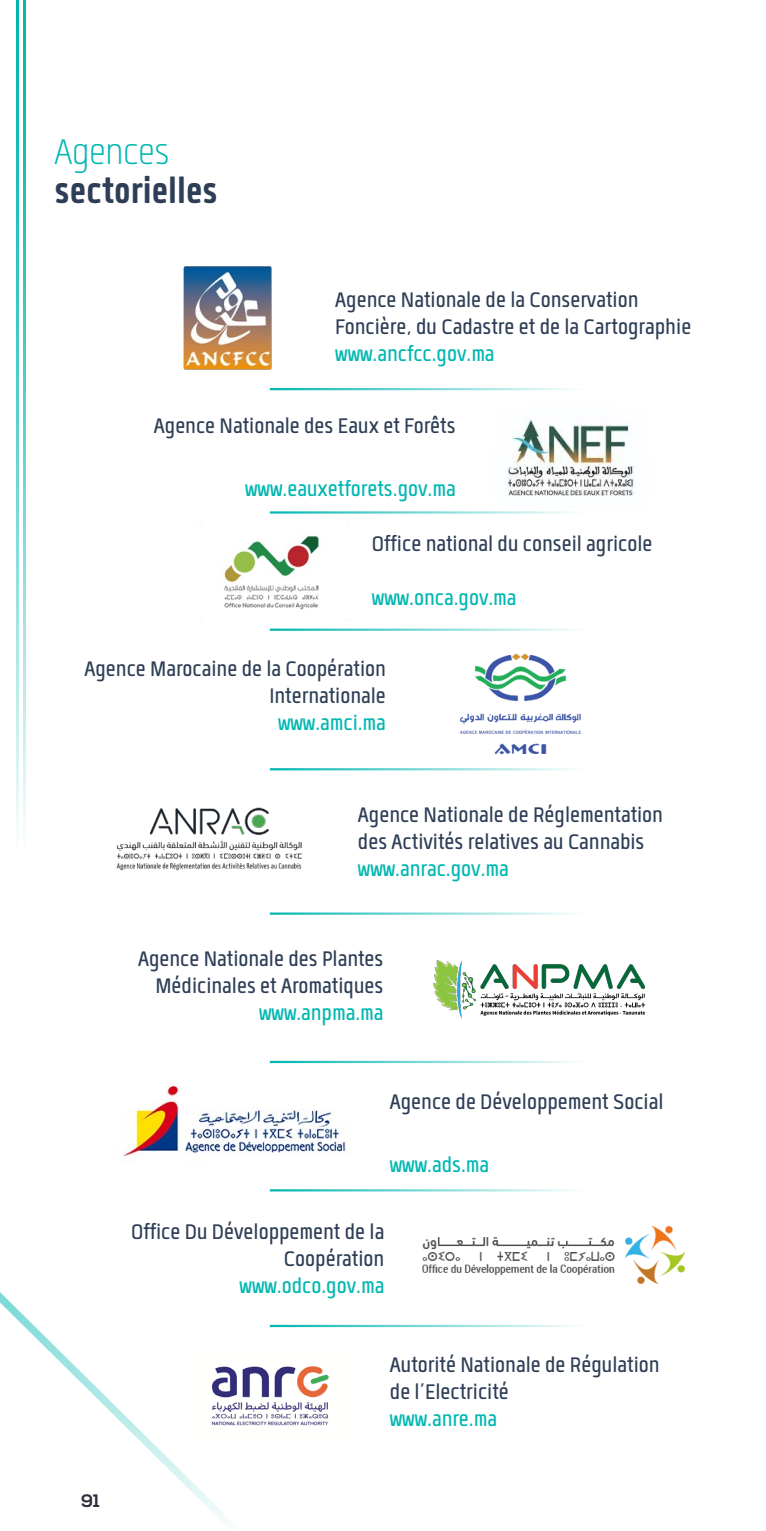
<style>
.page{position:relative;width:766px;height:1531px;background:#fff}
.page>*{position:absolute;margin:0;border:0;box-sizing:border-box;transform-origin:0 0}
.t1{font:700 49.5px "Quan Slim";color:#2e3e56}
.t2{font:300 49.5px "Quan Slim";color:#00b7b1}
.t3{font:29.25px/27px "Quan Slim";color:#2e3e56;text-align:right}
.t4{font:29.25px "Quan Slim";color:#00b7b1}
.t5{font:700 18px "Nexa";color:#302e3d}
</style>
<div class="page">
<hr style="left:16px;top:0;width:3px;height:850px;background:#00b7b1">
<hr style="left:23px;top:0;width:2px;height:850px;background:#00b7b1">
<svg style="left:0;top:1292px;width:227px;height:230px"></svg>
<hr style="left:270px;top:388px;width:315px;height:2px;background:#00b7b1">
<hr style="left:270px;top:511px;width:315px;height:3px;background:#00b7b1">
<hr style="left:270px;top:628px;width:315px;height:3px;background:#00b7b1">
<hr style="left:270px;top:768px;width:315px;height:2px;background:#00b7b1">
<hr style="left:270px;top:912px;width:315px;height:3px;background:#00b7b1">
<hr style="left:270px;top:1061px;width:315px;height:2px;background:#00b7b1">
<hr style="left:270px;top:1189px;width:315px;height:2px;background:#00b7b1">
<hr style="left:270px;top:1325px;width:315px;height:2px;background:#00b7b1">
<img style="left:183px;top:266px;width:89px;height:104px">
<img style="left:507px;top:419px;width:128px;height:78px">
<img style="left:200px;top:535px;width:149px;height:87px">
<img style="left:459px;top:653px;width:122px;height:102px">
<img style="left:116px;top:807px;width:186px;height:64px">
<img style="left:433px;top:960px;width:213px;height:59px">
<img style="left:123px;top:1082px;width:223px;height:79px">
<img style="left:423px;top:1226px;width:261px;height:57px">
<img style="left:180px;top:1348px;width:149px;height:93px">
<p class="t2" style="left:54px;top:129px;width:116px">Agences</p>
<p class="t1" style="left:54px;top:166px;width:165px">sectorielles</p>
<p class="t3" style="left:335px;top:285px;width:304px">Agence Nationale de la Conservation</p>
<p class="t3" style="left:335px;top:312px;width:357px">Foncière, du Cadastre et de la Cartographie</p>
<p class="t4" style="left:335px;top:340px;width:161px">www.ancfcc.gov.ma</p>
<p class="t3" style="left:154px;top:412px;width:303px">Agence Nationale des Eaux et Forêts</p>
<p class="t4" style="left:245px;top:475px;width:212px">www.eauxetforets.gov.ma</p>
<p class="t3" style="left:372px;top:529px;width:282px">Office national du conseil agricole</p>
<p class="t4" style="left:372px;top:584px;width:146px">www.onca.gov.ma</p>
<p class="t3" style="left:84px;top:655px;width:303px">Agence Marocaine de la Coopération<br>Internationale</p>
<p class="t4" style="left:278px;top:709px;width:109px">www.amci.ma</p>
<p class="t3" style="left:358px;top:801px;width:306px">Agence Nationale de Réglementation</p>
<p class="t3" style="left:358px;top:828px;width:288px">des Activités relatives au Cannabis</p>
<p class="t4" style="left:358px;top:855px;width:152px">www.anrac.gov.ma</p>
<p class="t3" style="left:138px;top:945px;width:247px;text-align:center">Agence Nationale des Plantes<br>Médicinales et Aromatiques</p>
<p class="t4" style="left:259px;top:999px;width:126px">www.anpma.ma</p>
<p class="t3" style="left:390px;top:1088px;width:275px">Agence de Développement Social</p>
<p class="t4" style="left:390px;top:1151px;width:101px">www.ads.ma</p>
<p class="t3" style="left:131px;top:1218px;width:255px">Office Du Développement de la<br>Coopération</p>
<p class="t4" style="left:239px;top:1272px;width:146px">www.odco.gov.ma</p>
<p class="t5" style="left:81px;top:1490px;width:20px">91</p>
<p class="t3" style="left:390px;top:1350px;width:271px">Autorité Nationale de Régulation</p>
<p class="t3" style="left:390px;top:1377px;width:120px">de l’Electricité</p>
<p class="t4" style="left:390px;top:1404px;width:109px">www.anre.ma</p>
</div>
